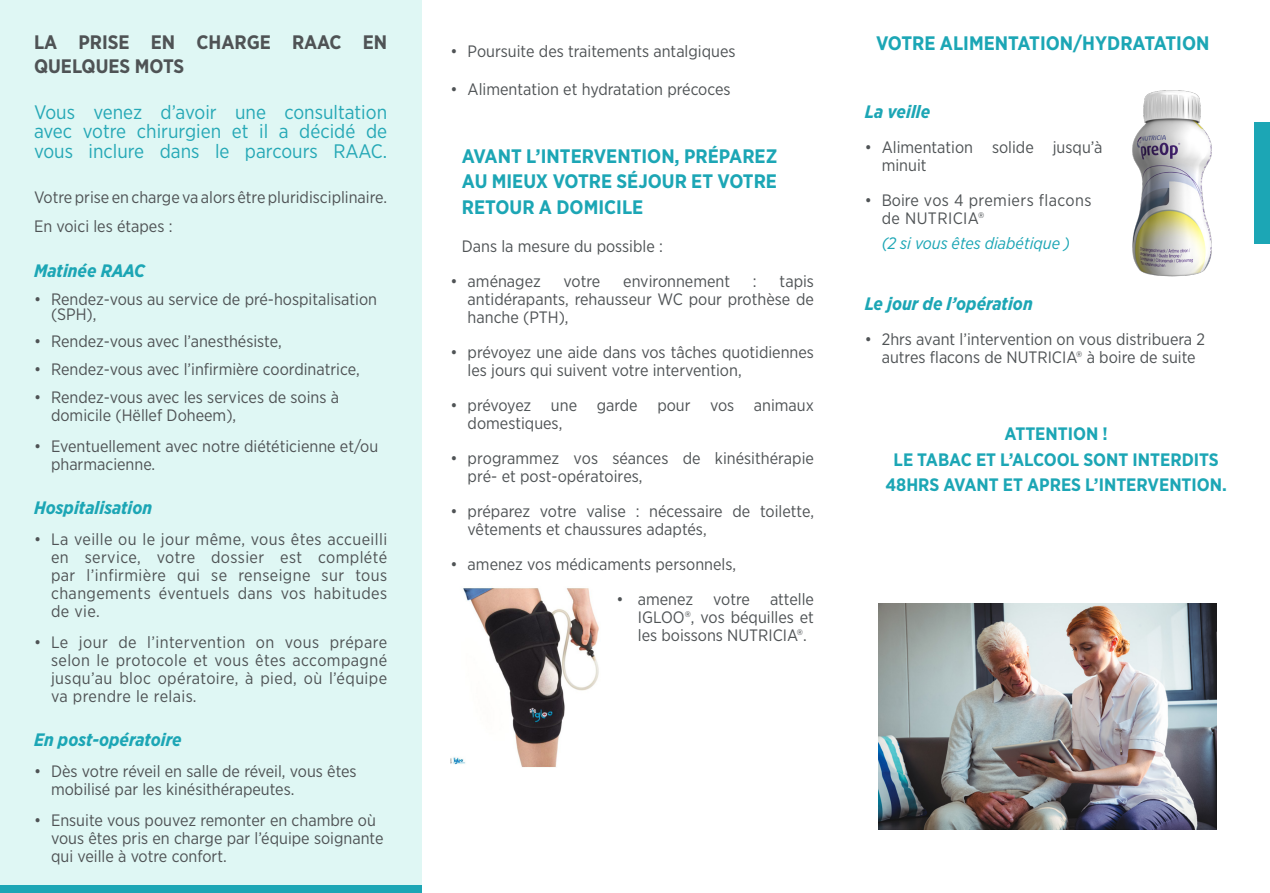
<style>
.page{position:relative;width:1270px;height:893px;background:#fff}
.page>*{position:absolute;margin:0;border:0;box-sizing:border-box;transform-origin:0 0}
.t1{font:700 19.5px/25.5px "Gotham Narrow";color:#1ca6b5;text-align:justify}
.t2{font:19.5px/19.5px "Gotham Narrow";color:#25a8b6;text-align:justify}
.t3{font:700 19.5px/24px "Gotham Narrow";color:#4f5355}
.t4{font:700 18px/25.5px "Gotham Narrow";color:#1ca6b5;text-align:center}
.t5{font:italic 700 18px "Gotham Narrow";color:#1ca6b5}
.t6{font:16.5px/18px "Gotham Narrow";color:#4f5355}
.t7{font:16.5px/18px "Gotham Narrow";letter-spacing:.025em;color:#4f5355}
.t8{font:italic 16.5px "Gotham Narrow";color:#1ca6b5}
</style>
<div class="page">
<img style="left:1132px;top:90px;width:80px;height:187px">
<div style="left:1254px;top:122px;width:15px;height:121px;background:#1ca6b5"></div>
<div style="left:0;top:0;width:421px;height:893px;background:#dff7f4"></div>
<div style="left:0;top:885px;width:421px;height:8px;background:#1ca6b5"></div>
<img style="left:878px;top:604px;width:338px;height:225px">
<img style="left:450px;top:588px;width:149px;height:179px">
<p class="t3" style="left:34px;top:30px;width:354px">LA PRISE EN CHARGE RAAC EN<br>QUELQUES MOTS</p>
<p class="t2" style="left:34px;top:102px;width:354px">Vous venez d’avoir une consultation avec votre chirurgien et il a décidé de vous inclure dans le parcours RAAC.</p>
<p class="t6" style="left:34px;top:187px;width:354px">Votre prise en charge va alors être pluridisciplinaire.</p>
<p class="t6" style="left:34px;top:217px;width:140px">En voici les étapes :</p>
<p class="t5" style="left:34px;top:259px;width:112px">Matinée RAAC</p>
<p class="t6" style="left:51px;top:291px;width:327px;line-height:15px;text-indent:-17px">• Rendez-vous au service de pré-hospitalisation (SPH),</p>
<p class="t6" style="left:34px;top:332px;width:249px">• Rendez-vous avec l’anesthésiste,</p>
<p class="t6" style="left:34px;top:360px;width:327px">• Rendez-vous avec l’infirmière coordinatrice,</p>
<p class="t6" style="left:51px;top:388px;width:289px;text-indent:-17px">• Rendez-vous avec les services de soins à domicile (Hëllef Doheem),</p>
<p class="t6" style="left:51px;top:436px;width:328px;text-indent:-17px">• Eventuellement avec notre diététicienne et/ou pharmacienne.</p>
<p class="t5" style="left:34px;top:496px;width:120px">Hospitalisation</p>
<p class="t6" style="left:51px;top:530px;width:337px;text-align:justify;text-indent:-17px">• La veille ou le jour même, vous êtes accueilli en service, votre dossier est complété par l’infirmière qui se renseigne sur tous changements éventuels dans vos habitudes de vie.</p>
<p class="t6" style="left:51px;top:632px;width:337px;text-align:justify;text-indent:-17px">• Le jour de l’intervention on vous prépare selon le protocole et vous êtes accompagné jusqu’au bloc opératoire, à pied, où l’équipe va prendre le relais.</p>
<p class="t5" style="left:34px;top:728px;width:149px">En post-opératoire</p>
<p class="t6" style="left:51px;top:762px;width:307px;text-indent:-17px">• Dès votre réveil en salle de réveil, vous êtes mobilisé par les kinésithérapeutes.</p>
<p class="t6" style="left:51px;top:810px;width:334px;text-indent:-17px">• Ensuite vous pouvez remonter en chambre où vous êtes pris en charge par l’équipe soignante qui veille à votre confort.</p>
<p class="t6" style="left:450px;top:41px;width:286px">• Poursuite des traitements antalgiques</p>
<p class="t6" style="left:450px;top:80px;width:281px">• Alimentation et hydratation précoces</p>
<p class="t1" style="left:462px;top:143px;width:317px">AVANT L’INTERVENTION, PRÉPAREZ AU MIEUX VOTRE SÉJOUR ET VOTRE RETOUR A DOMICILE</p>
<p class="t6" style="left:462px;top:237px;width:202px">Dans la mesure du possible :</p>
<p class="t6" style="left:450px;top:272px;width:92px">• aménagez</p>
<p class="t6" style="left:563px;top:272px;width:38px">votre</p>
<p class="t6" style="left:623px;top:272px;width:108px">environnement</p>
<p class="t6" style="left:752px;top:272px;width:5px">:</p>
<p class="t6" style="left:467px;top:272px;width:348px;text-align:justify;text-indent:312px">tapis antidérapants, rehausseur WC pour prothèse de hanche (PTH),</p>
<p class="t6" style="left:467px;top:343px;width:348px;text-indent:-17px">• prévoyez une aide dans vos tâches quotidiennes les jours qui suivent votre intervention,</p>
<p class="t6" style="left:467px;top:396px;width:348px;text-indent:-17px">• prévoyez une garde pour vos animaux domestiques,</p>
<p class="t6" style="left:467px;top:449px;width:348px;text-indent:-17px">• programmez vos séances de kinésithérapie pré- et post-opératoires,</p>
<p class="t6" style="left:467px;top:502px;width:348px;text-indent:-17px">• préparez votre valise : nécessaire de toilette, vêtements et chaussures adaptés,</p>
<p class="t6" style="left:450px;top:555px;width:287px">• amenez vos médicaments personnels,</p>
<p class="t6" style="left:637px;top:590px;width:178px;text-align:justify;text-indent:-21px">• amenez votre attelle IGLOO®, vos béquilles et les boissons NUTRICIA®.</p>
<p class="t1" style="left:875px;top:30px;width:335px">VOTRE ALIMENTATION/HYDRATATION</p>
<p class="t5" style="left:864px;top:100px;width:67px">La veille</p>
<p class="t6" style="left:881px;top:138px;width:222px;text-indent:-17px">• Alimentation solide jusqu’à minuit</p>
<p class="t7" style="left:881px;top:191px;width:211px;text-indent:-17px">• Boire vos 4 premiers flacons de NUTRICIA®</p>
<p class="t8" style="left:881px;top:233px;width:190px">(2 si vous êtes diabétique )</p>
<p class="t5" style="left:864px;top:292px;width:169px">Le jour de l’opération</p>
<p class="t6" style="left:864px;top:330px;width:342px;text-align:center">• 2hrs avant l’intervention on vous distribuera 2 autres flacons de NUTRICIA® à boire de suite</p>
<p class="t4" style="left:1004px;top:421px;width:105px">ATTENTION !</p>
<p class="t4" style="left:885px;top:446px;width:343px">LE TABAC ET L’ALCOOL SONT INTERDITS<br>48HRS AVANT ET APRES L’INTERVENTION.</p>
</div>
